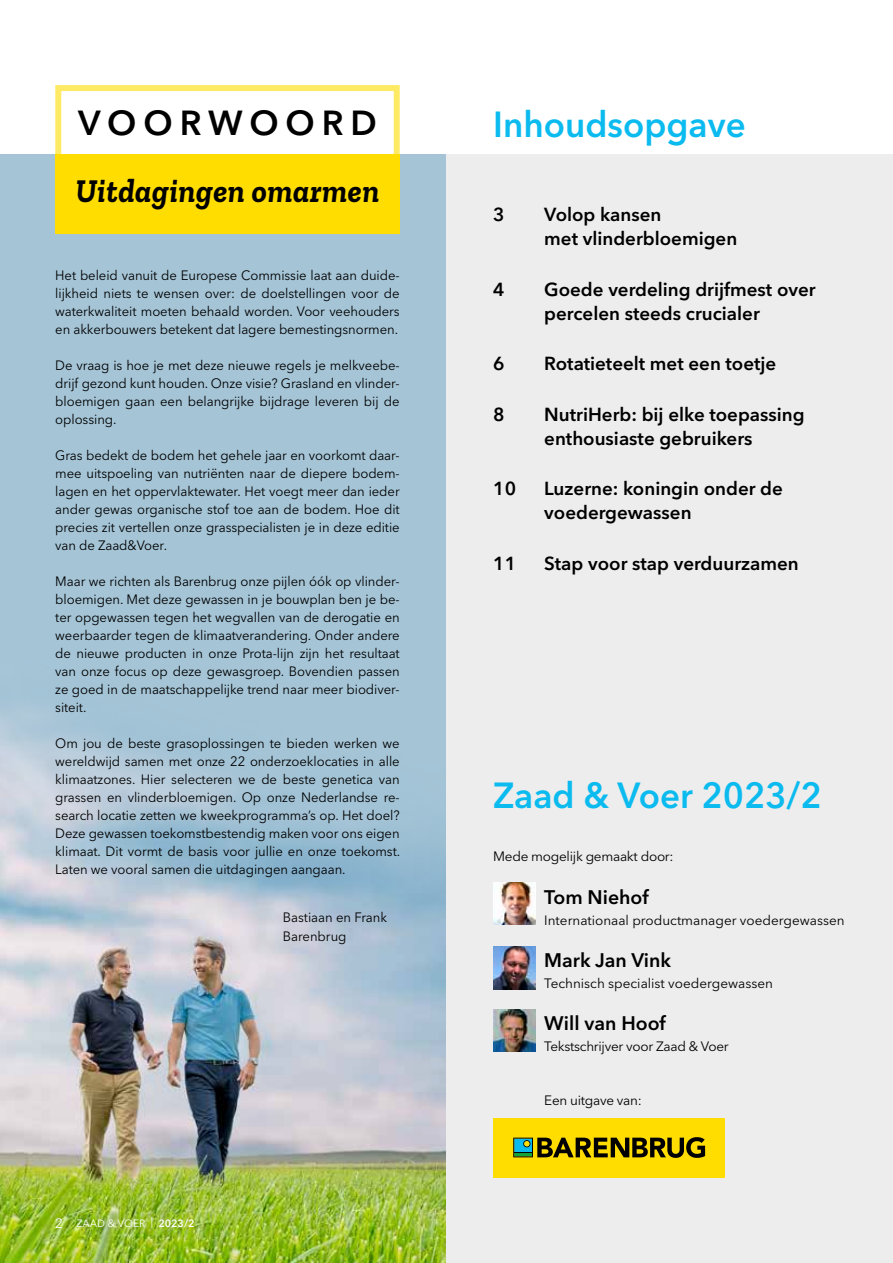
<style>
.page{position:relative;width:893px;height:1263px;background:#fff}
.page>*{position:absolute;margin:0;border:0;box-sizing:border-box;transform-origin:0 0}
.t1{font:600 36px "Avenir Next W1 G";color:#0bbbef}
.t2{font:600 34.5px "Avenir Next W1 G";letter-spacing:.2em;color:#000}
.t3{font:italic 700 33px "Zilla Slab";letter-spacing:.02em;color:#000;scale:.95 1}
.t4{font:600 19.5px "Avenir Next W1 G";color:#000}
.t5{font:600 18.75px/24px "Avenir Next W1 G";color:#000}
.t6{font:13.5px/18px "Avenir Next W1 G";letter-spacing:-.005em;color:#000;text-align:justify}
.t7{font:10.5px "Avenir Next W1 G";color:#fff}
.s1{font-size:13.5px}
.s2{font-weight:600}
</style>
<div class="page">
<div style="left:0;top:154px;width:446px;height:1109px;background:#a5c5d7"></div>
<img style="left:0;top:715px;width:446px;height:548px">
<div style="left:446px;top:154px;width:447px;height:1109px;background:#ededed"></div>
<div style="left:55px;top:154px;width:345px;height:80px;background:#fd0"></div>
<div style="left:55px;top:85px;width:345px;height:79px;border:6px solid #fd0"></div>
<div style="left:493px;top:1118px;width:232px;height:59px;background:#fd0"></div>
<svg style="left:513px;top:1137px;width:192px;height:21px"></svg>
<img style="left:493px;top:1009px;width:43px;height:43px">
<img style="left:493px;top:947px;width:43px;height:42px">
<img style="left:493px;top:882px;width:43px;height:43px">
<h2 class="t2" style="left:78px;top:96px;width:300px">VOORWOORD</h2>
<h3 class="t3" style="left:76px;top:172px;width:321px">Uitdagingen omarmen</h3>
<p class="t6" style="left:55px;top:265px;width:346px">Het beleid vanuit de Europese Commissie laat aan duide&shy;lijkheid niets te wensen over: de doelstellingen voor de waterkwaliteit moeten behaald worden. Voor veehouders en akkerbouwers betekent dat lagere bemestingsnormen.</p>
<p class="t6" style="left:55px;top:355px;width:346px">De vraag is hoe je met deze nieuwe regels je melkveebe&shy;drijf gezond kunt houden. Onze visie? Grasland en vlinder&shy;bloemigen gaan een belangrijke bijdrage leveren bij de oplossing.</p>
<p class="t6" style="left:55px;top:445px;width:346px">Gras bedekt de bodem het gehele jaar en voorkomt daar&shy;mee uitspoeling van nutriënten naar de diepere bodem&shy;lagen en het oppervlaktewater. Het voegt meer dan ieder ander gewas organische stof toe aan de bodem. Hoe dit precies zit vertellen onze grasspecialisten je in deze editie van de Zaad&amp;Voer.</p>
<p class="t6" style="left:55px;top:571px;width:346px">Maar we richten als Barenbrug onze pijlen óók op vlinder&shy;bloemigen. Met deze gewassen in je bouwplan ben je be&shy;ter opgewassen tegen het wegvallen van de derogatie en weerbaarder tegen de klimaatverandering. Onder andere de nieuwe producten in onze Prota-lijn zijn het resultaat van onze focus op deze gewasgroep. Bovendien passen ze goed in de maatschappelijke trend naar meer biodiver&shy;siteit.</p>
<p class="t6" style="left:55px;top:733px;width:346px">Om jou de beste grasoplossingen te bieden werken we wereldwijd samen met onze 22 onderzoeklocaties in alle klimaatzones. Hier selecteren we de beste genetica van grassen en vlinderbloemigen. Op onze Nederlandse re&shy;search locatie zetten we kweekprogramma’s op. Het doel?<br>Deze gewassen toekomstbestendig maken voor ons eigen klimaat. Dit vormt de basis voor jullie en onze toekomst.<br>Laten we vooral samen die uitdagingen aangaan.</p>
<p class="t6" style="left:283px;top:907px;width:106px;line-height:18.8px">Bastiaan en Frank<br>Barenbrug</p>
<p class="t7" style="left:55px;top:1215px;width:141px"><span class="s1">2</span> ZAAD &amp; VOER | <span class="s2">2023/2</span></p>
<h1 class="t1" style="left:493px;top:96px;width:254px">Inhoudsopgave</h1>
<h3 class="t5" style="left:493px;top:201px;width:13px">3</h3>
<h3 class="t5" style="left:544px;top:201px;width:194px">Volop kansen<br>met vlinderbloemigen</h3>
<h3 class="t5" style="left:493px;top:275px;width:13px">4</h3>
<h3 class="t5" style="left:544px;top:275px;width:273px">Goede verdeling drijfmest over percelen steeds crucialer</h3>
<h3 class="t5" style="left:493px;top:350px;width:13px">6</h3>
<h3 class="t5" style="left:544px;top:350px;width:234px">Rotatieteelt met een toetje</h3>
<h3 class="t5" style="left:493px;top:400px;width:13px">8</h3>
<h3 class="t5" style="left:544px;top:400px;width:262px">NutriHerb: bij elke toepassing enthousiaste gebruikers</h3>
<h3 class="t5" style="left:493px;top:475px;width:24px">10</h3>
<h3 class="t5" style="left:544px;top:475px;width:240px">Luzerne: koningin onder de voedergewassen</h3>
<h3 class="t5" style="left:493px;top:549px;width:24px">11</h3>
<h3 class="t5" style="left:544px;top:549px;width:256px">Stap voor stap verduurzamen</h3>
<h1 class="t1" style="left:493px;top:766px;width:330px">Zaad &amp; Voer 2023/2</h1>
<p class="t6" style="left:493px;top:846px;width:182px">Mede mogelijk gemaakt door:</p>
<h3 class="t4" style="left:544px;top:882px;width:106px">Tom Niehof</h3>
<p class="t6" style="left:544px;top:910px;width:302px">Internationaal productmanager voedergewassen</p>
<h3 class="t4" style="left:544px;top:945px;width:128px">Mark Jan Vink</h3>
<p class="t6" style="left:544px;top:973px;width:230px">Technisch specialist voedergewassen</p>
<h3 class="t4" style="left:544px;top:1008px;width:123px">Will van Hoof</h3>
<p class="t6" style="left:544px;top:1036px;width:186px">Tekstschrijver voor Zaad &amp; Voer</p>
<p class="t6" style="left:544px;top:1089px;width:99px">Een uitgave van:</p>
</div>
